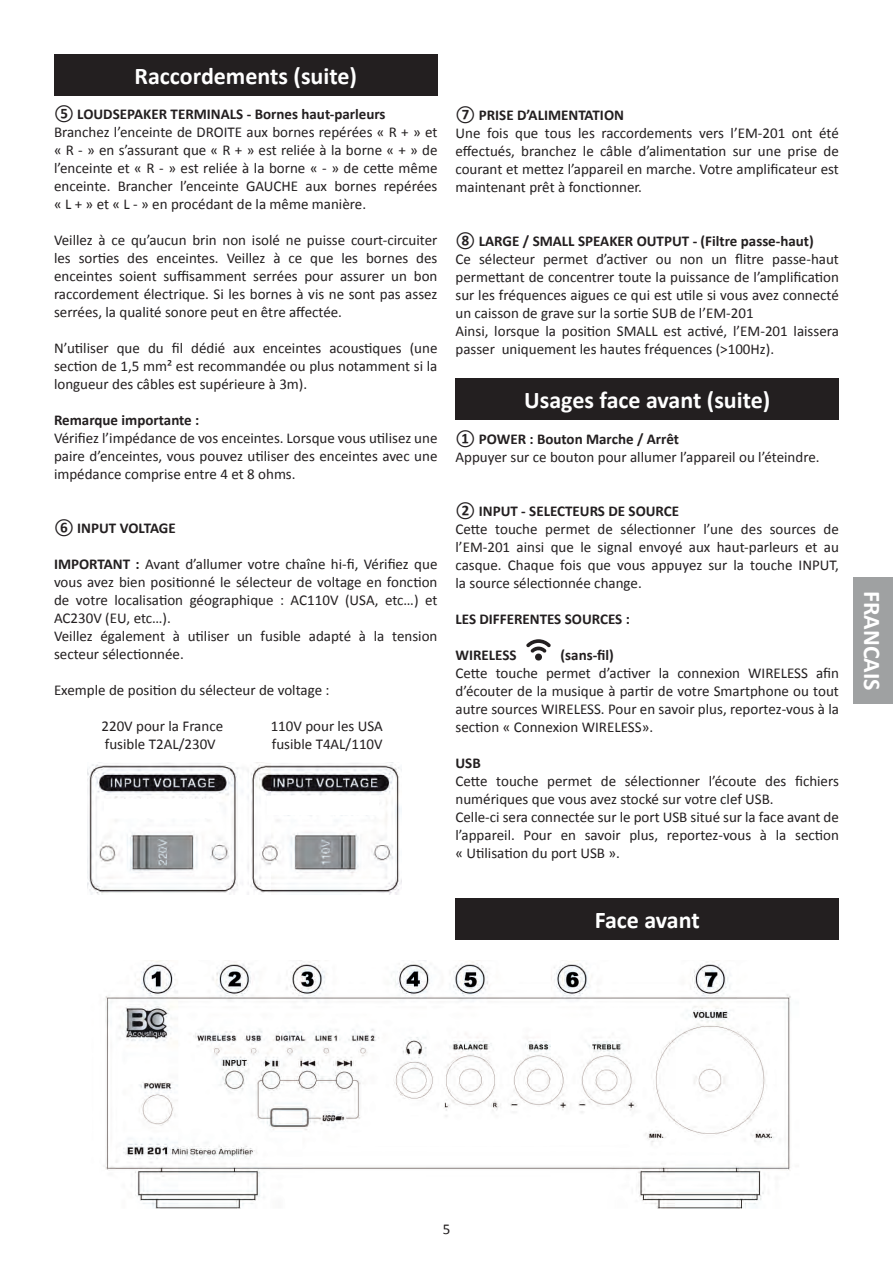
<style>
.page{position:relative;width:893px;height:1263px;background:#fff}
.page>*{position:absolute;margin:0;border:0;box-sizing:border-box;transform-origin:0 0}
.t1{font:700 24px "Calibri";color:#fff}
.t2{font:15px/18px "Calibri";color:#231f20;text-align:justify}
.t3{font:700 15px "Calibri";color:#231f20}
.s1{font-weight:700}
</style>
<div class="page">
<div style="left:854px;top:578px;width:39px;height:126px;background:#9fa1a2"></div>
<div style="left:54px;top:54px;width:383px;height:42px;background:#231f20"></div>
<img style="left:87px;top:762px;width:315px;height:132px">
<div style="left:104px;top:799px;width:112px;height:18px;background:#fff"></div>
<div style="left:267px;top:796px;width:112px;height:19px;background:#fff"></div>
<div style="left:455px;top:898px;width:384px;height:42px;background:#231f20"></div>
<img style="left:105px;top:960px;width:686px;height:249px">
<div style="left:455px;top:378px;width:384px;height:41px;background:#231f20"></div>
<svg style="left:526px;top:639px;width:25px;height:22px"></svg>
<h1 class="t1" style="left:135px;top:61px;width:224px">Raccordements (suite)</h1>
<p class="t3" style="left:54px;top:105px;width:333px">⑤ LOUDSEPAKER TERMINALS - Bornes haut-parleurs</p>
<p class="t2" style="left:54px;top:123px;width:385px">Branchez l’enceinte de DROITE aux bornes repérées « R + » et « R - » en s’assurant que « R + » est reliée à la borne « + » de l’enceinte et « R - » est reliée à la borne « - » de cette même enceinte. Brancher l’enceinte GAUCHE aux bornes repérées « L + » et « L - » en procédant de la même manière.</p>
<p class="t2" style="left:54px;top:231px;width:385px">Veillez à ce qu’aucun brin non isolé ne puisse court-circuiter les sorties des enceintes. Veillez à ce que les bornes des enceintes soient suffisamment serrées pour assurer un bon raccordement électrique. Si les bornes à vis ne sont pas assez serrées, la qualité sonore peut en être affectée.</p>
<p class="t2" style="left:54px;top:339px;width:385px">N’utiliser que du fil dédié aux enceintes acoustiques (une section de 1,5 mm² est recommandée ou plus notamment si la longueur des câbles est supérieure à 3m).</p>
<p class="t3" style="left:54px;top:411px;width:147px">Remarque importante :</p>
<p class="t2" style="left:54px;top:429px;width:385px">Vérifiez l’impédance de vos enceintes. Lorsque vous utilisez une paire d’enceintes, vous pouvez utiliser des enceintes avec une impédance comprise entre 4 et 8 ohms.</p>
<p class="t3" style="left:54px;top:519px;width:123px">⑥ INPUT VOLTAGE</p>
<p class="t2" style="left:54px;top:555px;width:385px;text-align:left"><span class="s1">IMPORTANT :</span> Avant d’allumer votre chaîne hi-fi, Vérifiez que vous avez bien positionné le sélecteur de voltage en fonction de votre localisation géographique : AC110V (USA, etc…) et AC230V (EU, etc…).<br>Veillez également à utiliser un fusible adapté à la tension secteur sélectionnée.</p>
<p class="t2" style="left:54px;top:681px;width:277px">Exemple de position du sélecteur de voltage :</p>
<p class="t2" style="left:101px;top:717px;width:123px">220V pour la France</p>
<p class="t2" style="left:271px;top:717px;width:114px">110V pour les USA</p>
<p class="t2" style="left:105px;top:735px;width:112px">fusible T2AL/230V</p>
<p class="t2" style="left:272px;top:735px;width:112px">fusible T4AL/110V</p>
<p class="t3" style="left:455px;top:105px;width:170px">⑦ PRISE D’ALIMENTATION</p>
<p class="t2" style="left:455px;top:124px;width:385px">Une fois que tous les raccordements vers l’EM-201 ont été effectués, branchez le câble d’alimentation sur une prise de courant et mettez l’appareil en marche. Votre amplificateur est maintenant prêt à fonctionner.</p>
<p class="t3" style="left:455px;top:231px;width:360px">⑧ LARGE / SMALL SPEAKER OUTPUT - (Filtre passe-haut)</p>
<p class="t2" style="left:455px;top:250px;width:385px;text-align:left">Ce sélecteur permet d’activer ou non un flitre passe-haut permettant de concentrer toute la puissance de l’amplification sur les fréquences aigues ce qui est utile si vous avez connecté un caisson de grave sur la sortie SUB de l’EM-201<br>Ainsi, lorsque la position SMALL est activé, l’EM-201 laissera passer uniquement les hautes fréquences (&gt;100Hz).</p>
<h1 class="t1" style="left:524px;top:384px;width:248px">Usages face avant (suite)</h1>
<p class="t3" style="left:455px;top:429px;width:225px">① POWER : Bouton Marche / Arrêt</p>
<p class="t2" style="left:455px;top:448px;width:366px">Appuyer sur ce bouton pour allumer l’appareil ou l’éteindre.</p>
<p class="t3" style="left:455px;top:501px;width:225px">② INPUT - SELECTEURS DE SOURCE</p>
<p class="t2" style="left:455px;top:520px;width:385px">Cette touche permet de sélectionner l’une des sources de l’EM-201 ainsi que le signal envoyé aux haut-parleurs et au casque. Chaque fois que vous appuyez sur la touche INPUT, la source sélectionnée change.</p>
<p class="t3" style="left:455px;top:609px;width:176px">LES DIFFERENTES SOURCES :</p>
<p class="t3" style="left:455px;top:645px;width:63px">WIRELESS</p>
<p class="t3" style="left:561px;top:645px;width:55px">(sans-fil)</p>
<p class="t2" style="left:455px;top:664px;width:385px">Cette touche permet d’activer la connexion WIRELESS afin d’écouter de la musique à partir de votre Smartphone ou tout autre sources WIRELESS. Pour en savoir plus, reportez-vous à la section « Connexion WIRELESS».</p>
<p class="t3" style="left:455px;top:753px;width:27px">USB</p>
<p class="t2" style="left:455px;top:772px;width:385px;text-align:left">Cette touche permet de sélectionner l’écoute des fichiers numériques que vous avez stocké sur votre clef USB.<br>Celle-ci sera connectée sur le port USB situé sur la face avant de l’appareil. Pour en savoir plus, reportez-vous à la section « Utilisation du port USB ».</p>
<h1 class="t1" style="left:595px;top:905px;width:107px">Face avant</h1>
<h1 class="t1" style="left:888px;top:591px;width:101px;rotate:90deg">FRANCAIS</h1>
<p class="t2" style="left:443px;top:1220px;width:9px">5</p>
</div>
